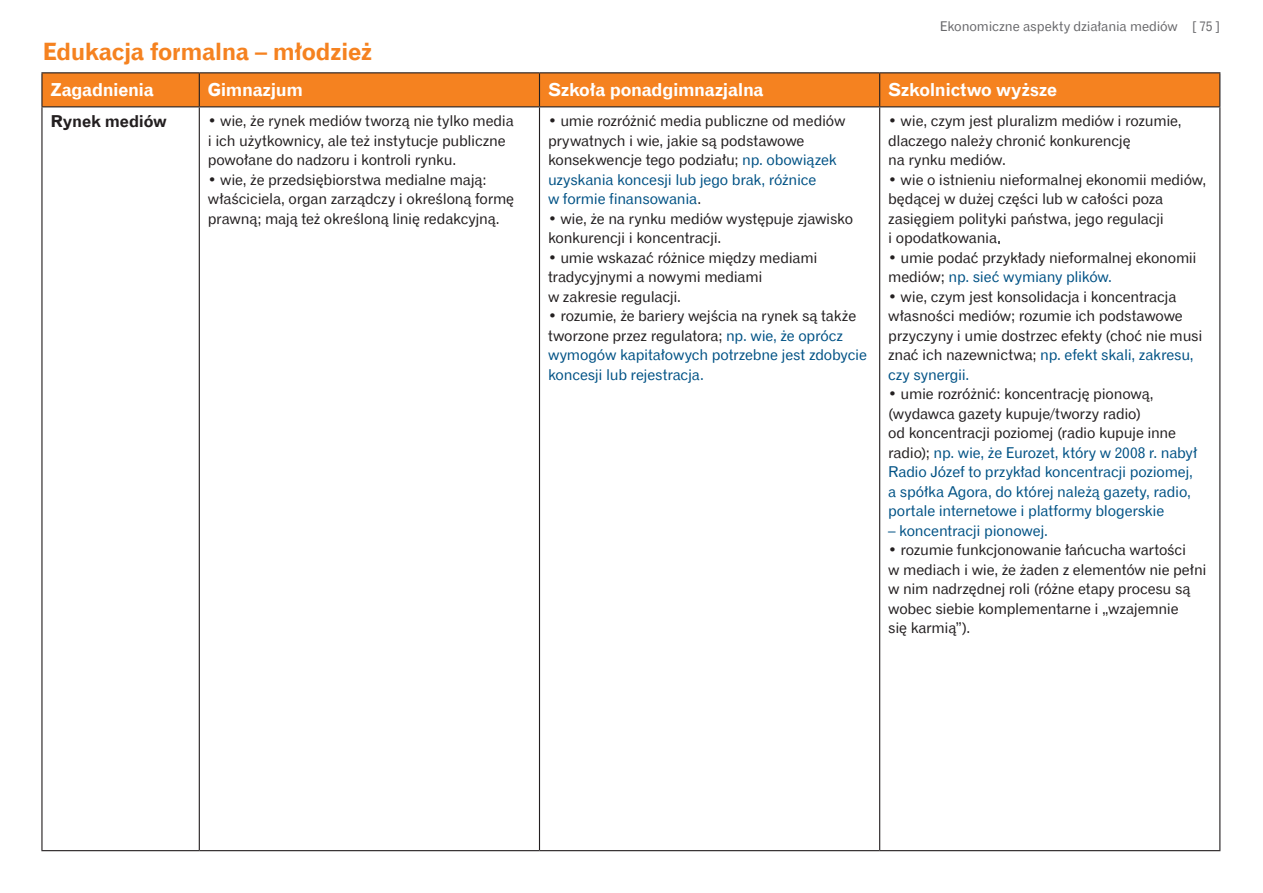
<style>
.page{position:relative;width:1263px;height:893px;background:#fff}
.page>*{position:absolute;margin:0;border:0;box-sizing:border-box;transform-origin:0 0}
.naglowek{font:24px "Gothic 720 EU Bold";letter-spacing:-.02em;color:#f58220}
._1_rzad{font:18px "Gothic 720 EU Bold";letter-spacing:-.02em;color:#fff}
._1_kolumna{font:16.5px "Gothic 720 EU Bold";letter-spacing:-.015em;color:#231f20}
.txt1{font:15px/19.5px "Gothic 720 EU Normal";letter-spacing:-.015em;color:#231f20}
.txt1-2{font:15px/19.5px "Gothic 720 EU Normal";letter-spacing:-.015em;color:#005285}
.t1{font:13.5px "Gothic 720 EU Normal";letter-spacing:-.01em;color:#69696c}
.s1{color:#005285}
.s2{color:#231f20}
.s3{color:#fff}
</style>
<div class="page">
<div style="left:43px;top:73px;width:1176px;height:33px;background:#f58220"></div>
<hr style="left:41px;top:106px;width:158px;height:1px;background:#231f20">
<hr style="left:41px;top:107px;width:2px;height:743px;background:#231f20">
<hr style="left:199px;top:106px;width:340px;height:1px;background:#231f20">
<hr style="left:199px;top:107px;width:1px;height:743px;background:#231f20">
<hr style="left:539px;top:106px;width:341px;height:1px;background:#231f20">
<hr style="left:539px;top:107px;width:1px;height:743px;background:#231f20">
<hr style="left:880px;top:106px;width:340px;height:1px;background:#231f20">
<hr style="left:879px;top:107px;width:1px;height:743px;background:#231f20">
<hr style="left:1219px;top:107px;width:1px;height:743px;background:#231f20">
<hr style="left:41px;top:850px;width:158px;height:1px;background:#231f20">
<hr style="left:199px;top:850px;width:340px;height:1px;background:#231f20">
<hr style="left:539px;top:850px;width:341px;height:1px;background:#231f20">
<hr style="left:880px;top:850px;width:340px;height:1px;background:#231f20">
<hr style="left:41px;top:72px;width:158px;height:1px;background:#231f20">
<hr style="left:41px;top:73px;width:2px;height:33px;background:#231f20">
<hr style="left:199px;top:72px;width:340px;height:1px;background:#231f20">
<hr style="left:199px;top:73px;width:1px;height:33px;background:#231f20">
<hr style="left:539px;top:72px;width:341px;height:1px;background:#231f20">
<hr style="left:539px;top:73px;width:1px;height:33px;background:#231f20">
<hr style="left:880px;top:72px;width:340px;height:1px;background:#231f20">
<hr style="left:879px;top:73px;width:1px;height:33px;background:#231f20">
<hr style="left:1219px;top:73px;width:1px;height:33px;background:#231f20">
<p class="naglowek" style="left:43px;top:36px;width:331px">Edukacja formalna – młodzież</p>
<p class="t1" style="left:940px;top:18px;width:282px">Ekonomiczne aspekty działania mediów [ 75 ]</p>
<p class="_1_rzad" style="left:50px;top:79px;width:105px">Zagadnienia</p>
<p class="_1_rzad" style="left:208px;top:79px;width:97px">Gimnazjum</p>
<p class="_1_rzad" style="left:548px;top:79px;width:217px">Szkoła ponadgimnazjalna</p>
<p class="_1_rzad" style="left:888px;top:79px;width:171px">Szkolnictwo wyższe</p>
<p class="_1_kolumna" style="left:50px;top:111px;width:118px">Rynek mediów</p>
<p class="txt1" style="left:208px;top:112px;width:308px">• wie, że rynek mediów tworzą nie tylko media i ich użytkownicy, ale też instytucje publiczne powołane do nadzoru i kontroli rynku.</p>
<p class="txt1" style="left:208px;top:170px;width:308px">• wie, że przedsiębiorstwa medialne mają: właściciela, organ zarządczy i określoną formę prawną; mają też określoną linię redakcyjną.</p>
<p class="txt1" style="left:548px;top:112px;width:299px">• umie rozróżnić media publiczne od mediów prywatnych i wie, jakie są podstawowe konsekwencje tego podziału; <span class="s1">np. obowiązek uzyskania koncesji lub jego brak, różnice<br>w formie finansowania</span>.</p>
<p class="txt1" style="left:548px;top:209px;width:307px">• wie, że na rynku mediów występuje zjawisko konkurencji i koncentracji.</p>
<p class="txt1" style="left:548px;top:248px;width:271px">• umie wskazać różnice między mediami tradycyjnymi a nowymi mediami<br>w zakresie regulacji.</p>
<p class="txt1-2" style="left:548px;top:307px;width:320px"><span class="s2">• rozumie, że bariery wejścia na rynek są także tworzone przez regulatora;</span> np. wie, że oprócz wymogów kapitałowych potrzebne jest zdobycie koncesji lub rejestracja.</p>
<p class="txt1" style="left:888px;top:112px;width:295px">• wie, czym jest pluralizm mediów i rozumie, dlaczego należy chronić konkurencję<br>na rynku mediów.</p>
<p class="txt1" style="left:888px;top:170px;width:320px">• wie o istnieniu nieformalnej ekonomii mediów, będącej w dużej części lub w całości poza zasięgiem polityki państwa, jego regulacji<br>i opodatkowania<span class="s3">.</span></p>
<p class="txt1" style="left:888px;top:248px;width:310px">• umie podać przykłady nieformalnej ekonomii mediów; <span class="s1">np. sieć wymiany plików.</span></p>
<p class="txt1" style="left:888px;top:287px;width:316px">• wie, czym jest konsolidacja i koncentracja własności mediów; rozumie ich podstawowe przyczyny i umie dostrzec efekty (choć nie musi znać ich nazewnictwa; <span class="s1">np. efekt skali, zakresu, czy synergii.</span></p>
<p class="txt1-2" style="left:888px;top:385px;width:311px"><span class="s2">• umie rozróżnić: koncentrację pionową, (wydawca gazety kupuje/tworzy radio)<br>od koncentracji poziomej (radio kupuje inne radio);</span> np. wie, że Eurozet, który w 2008 r. nabył Radio Józef to przykład koncentracji poziomej, a spółka Agora, do której należą gazety, radio, portale internetowe i platformy blogerskie</p>
<p class="txt1-2" style="left:888px;top:521px;width:161px">– koncentracji pionowej.</p>
<p class="txt1" style="left:888px;top:541px;width:320px">• rozumie funkcjonowanie łańcucha wartości<br>w mediach i wie, że żaden z elementów nie pełni w nim nadrzędnej roli (różne etapy procesu są wobec siebie komplementarne i „wzajemnie<br>się karmią”).</p>
</div>
